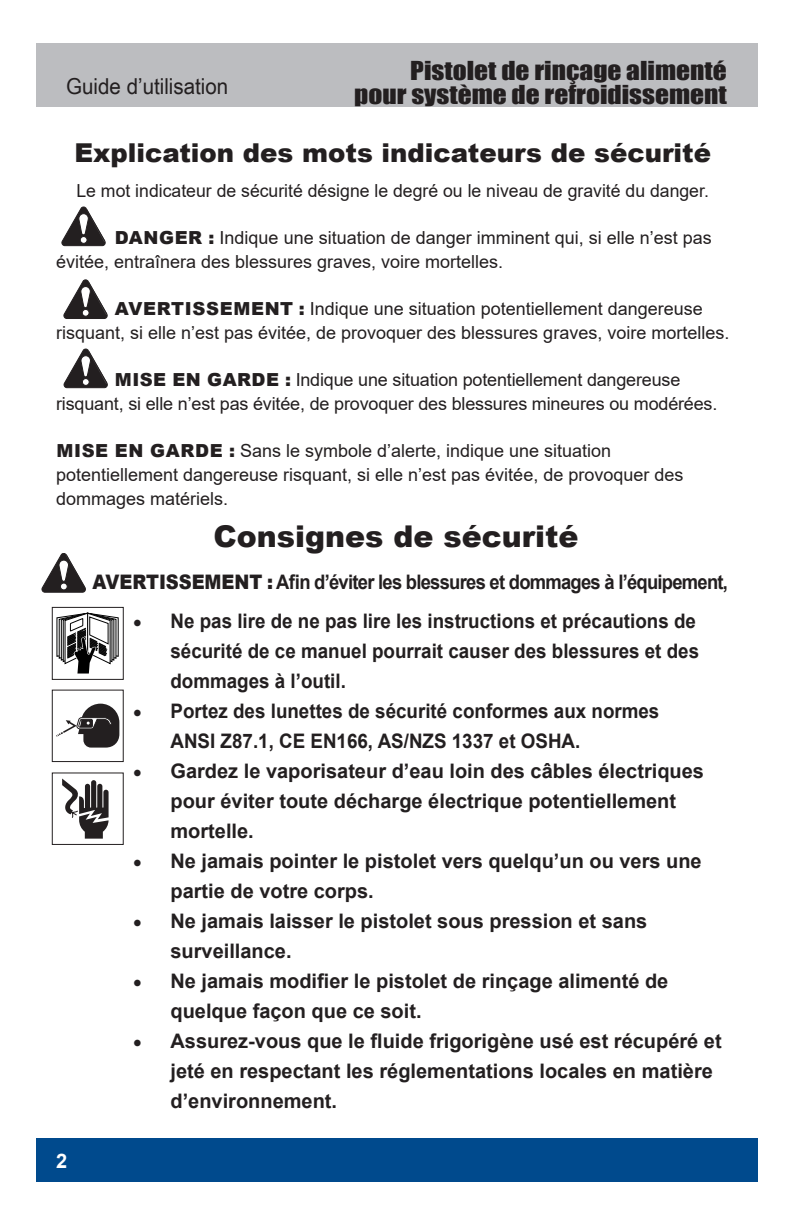
<style>
.page{position:relative;width:792px;height:1224px;background:#fff}
.page>*{position:absolute;margin:0;border:0;box-sizing:border-box;transform-origin:0 0}
.t1{font:900 30px "Arial";color:#231f20}
.Subhead_1{font:900 26px "Arial";color:#231f20}
.t2{font:24px/24px "Impact";color:#231f20;text-align:right;scale:1.14 1}
.t3{font:22px "Arial Narrow";color:#231f20;scale:1.14 1}
.t4{font:700 20px/30px "Arial";color:#231f20}
.t5{font:700 20px/30px "Arial";color:#231f20;scale:.94 1}
.t6{font:700 20px "Arial";letter-spacing:-.04em;color:#231f20;scale:.92 1}
.t7{font:700 20px "Arial";color:#fff}
.Indent{font:18px/24px "Arial";color:#231f20}
.s1{font-weight:900}
</style>
<div class="page">
<div style="left:36px;top:1139px;width:721px;height:43px;background:#004a8d"></div>
<div style="left:36px;top:43px;width:721px;height:64px;background:#bcbdc0"></div>
<svg style="left:42px;top:553px;width:44px;height:40px"></svg>
<svg style="left:62px;top:206px;width:44px;height:40px"></svg>
<svg style="left:64px;top:279px;width:44px;height:40px"></svg>
<svg style="left:64px;top:349px;width:44px;height:39px"></svg>
<svg style="left:56px;top:704px;width:63px;height:44px"></svg>
<div style="left:52px;top:690px;width:72px;height:72px;border:1px solid #231f20"></div>
<svg style="left:62px;top:779px;width:47px;height:60px"></svg>
<div style="left:52px;top:772px;width:72px;height:73px;border:1px solid #231f20"></div>
<svg style="left:56px;top:612px;width:63px;height:62px"></svg>
<div style="left:52px;top:607px;width:72px;height:73px;border:1px solid #231f20"></div>
<p class="t3" style="left:66px;top:71px;width:144px">Guide d’utilisation</p>
<p class="t2" style="left:354px;top:58px;width:328px">Pistolet de rinçage alimenté pour système de refroidissement</p>
<p class="Subhead_1" style="left:74px;top:134px;width:638px">Explication des mots indicateurs de sécurité</p>
<p class="Indent" style="left:76px;top:179px;width:634px">Le mot indicateur de sécurité désigne le degré ou le niveau de gravité du danger.</p>
<p class="Indent" style="left:56px;top:226px;width:657px;text-indent:59px"><span class="s1">DANGER :</span> Indique une situation de danger imminent qui, si elle n’est pas évitée, entraînera des blessures graves, voire mortelles.</p>
<p class="Indent" style="left:56px;top:297px;width:675px;text-indent:59px"><span class="s1">AVERTISSEMENT :</span> Indique une situation potentiellement dangereuse risquant, si elle n’est pas évitée, de provoquer des blessures graves, voire mortelles.</p>
<p class="Indent" style="left:56px;top:368px;width:663px;text-indent:59px"><span class="s1">MISE EN GARDE :</span> Indique une situation potentiellement dangereuse risquant, si elle n’est pas évitée, de provoquer des blessures mineures ou modérées.</p>
<p class="Indent" style="left:56px;top:439px;width:629px"><span class="s1">MISE EN GARDE :</span> Sans le symbole d’alerte, indique une situation potentiellement dangereuse risquant, si elle n’est pas évitée, de provoquer des dommages matériels.</p>
<p class="t1" style="left:213px;top:514px;width:367px">Consignes de sécurité</p>
<p class="t6" style="left:93px;top:568px;width:692px"><span class="s1">AVERTISSEMENT :</span> Afin d’éviter les blessures et dommages à l’équipement,</p>
<p class="t7" style="left:56px;top:1147px;width:13px">2</p>
<p class="t5" style="left:170px;top:606px;width:564px;text-indent:-38px"><span class="s1">•</span> Ne pas lire de ne pas lire les instructions et précautions de sécurité de ce manuel pourrait causer des blessures et des dommages à l’outil.</p>
<p class="t5" style="left:170px;top:696px;width:522px;text-indent:-38px"><span class="s1">•</span> Portez des lunettes de sécurité conformes aux normes<br>ANSI Z87.1, CE EN166, AS/NZS 1337 et OSHA.</p>
<p class="t4" style="left:170px;top:756px;width:535px;text-indent:-38px"><span class="s1">•</span> Gardez le vaporisateur d’eau loin des câbles électriques pour éviter toute décharge électrique potentiellement mortelle.</p>
<p class="t4" style="left:170px;top:846px;width:533px;text-indent:-38px"><span class="s1">•</span> Ne jamais pointer le pistolet vers quelqu’un ou vers une partie de votre corps.</p>
<p class="t4" style="left:170px;top:906px;width:478px;text-indent:-38px"><span class="s1">•</span> Ne jamais laisser le pistolet sous pression et sans surveillance.</p>
<p class="t4" style="left:170px;top:966px;width:499px;text-indent:-38px"><span class="s1">•</span> Ne jamais modifier le pistolet de rinçage alimenté de quelque façon que ce soit.</p>
<p class="t4" style="left:170px;top:1026px;width:553px;text-indent:-38px"><span class="s1">•</span> Assurez-vous que le fluide frigorigène usé est récupéré et jeté en respectant les réglementations locales en matière d’environnement.</p>
</div>
